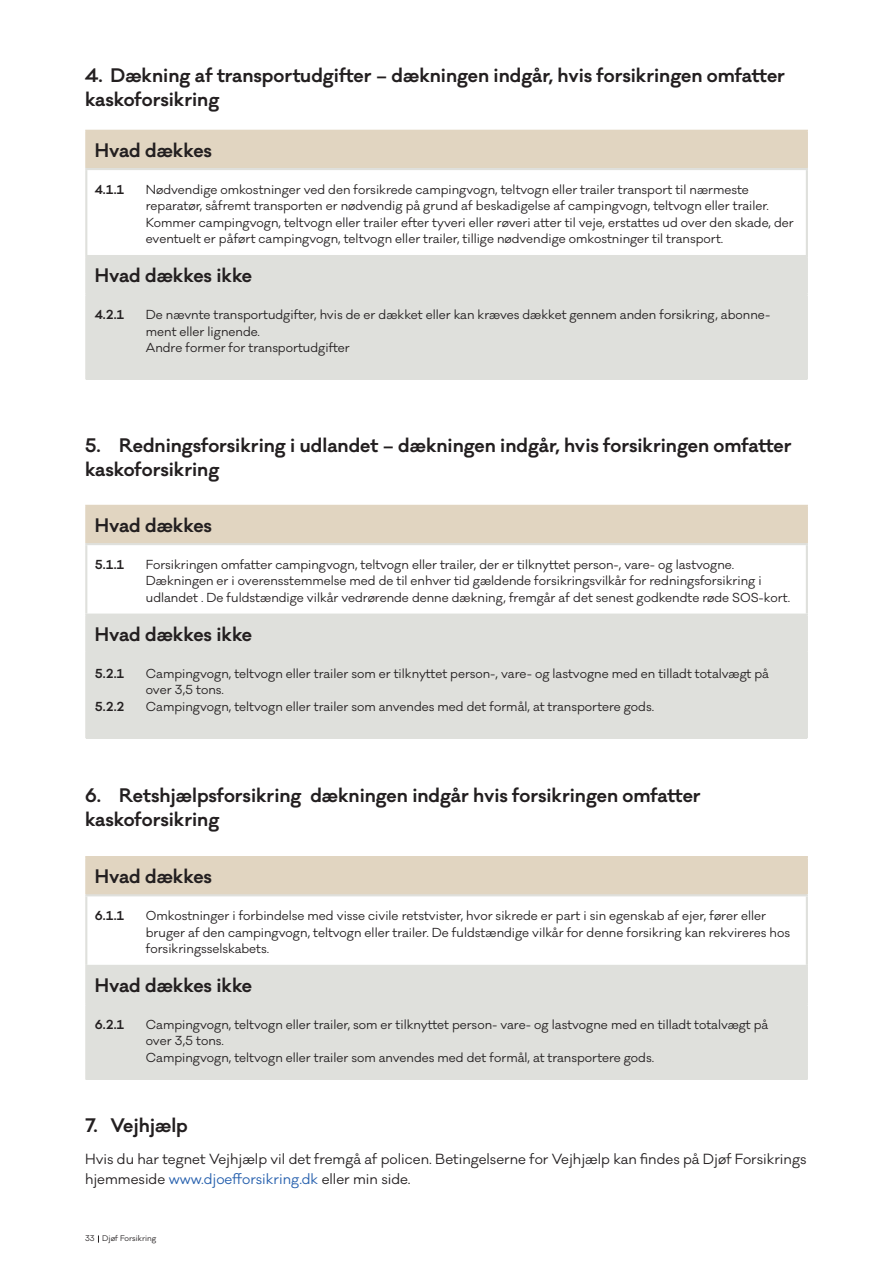
<style>
.page{position:relative;width:893px;height:1263px;background:#fff}
.page>*{position:absolute;margin:0;border:0;box-sizing:border-box;transform-origin:0 0}
.Afsnit_2_tal{font:600 18px/24px "Galano Classic";color:#231f20}
.Afsnit{font:600 18px/24px "Galano Classic";color:#231f20}
.t1{font:13.5px/19.5px "Galano Classic";color:#231f20}
.t2{font:12px/16.5px "Galano Classic";color:#231f20}
.t3{font:600 12px "Galano Classic";color:#231f20}
.t4{font:7.5px "Galano Classic";color:#231f20}
.s1{color:#255fad}
</style>
<div class="page">
<div style="left:86px;top:131px;width:721px;height:38px;background:#e1d5c1"></div>
<div style="left:86px;top:256px;width:721px;height:38px;background:#dfe0dc"></div>
<div style="left:86px;top:294px;width:721px;height:85px;background:#dfe0dc"></div>
<hr style="left:85px;top:132px;width:2px;height:36px;background:#e1d5c1">
<hr style="left:85px;top:257px;width:2px;height:36px;background:#dfe0dc">
<hr style="left:85px;top:130px;width:723px;height:2px;background:#e1d5c1">
<hr style="left:806px;top:132px;width:2px;height:36px;background:#e1d5c1">
<hr style="left:806px;top:257px;width:2px;height:36px;background:#dfe0dc">
<hr style="left:85px;top:168px;width:723px;height:2px;background:#dfe0dc">
<hr style="left:85px;top:170px;width:2px;height:85px;background:#dfe0dc">
<hr style="left:806px;top:170px;width:2px;height:85px;background:#dfe0dc">
<hr style="left:85px;top:255px;width:723px;height:2px;background:#dfe0dc">
<hr style="left:85px;top:293px;width:723px;height:2px;background:#dfe0dc">
<hr style="left:85px;top:295px;width:2px;height:84px;background:#dfe0dc">
<hr style="left:806px;top:295px;width:2px;height:84px;background:#dfe0dc">
<div style="left:86px;top:506px;width:721px;height:38px;background:#e1d5c1"></div>
<div style="left:86px;top:615px;width:721px;height:38px;background:#dfe0dc"></div>
<div style="left:86px;top:653px;width:721px;height:85px;background:#dfe0dc"></div>
<hr style="left:85px;top:507px;width:2px;height:36px;background:#e1d5c1">
<hr style="left:85px;top:616px;width:2px;height:36px;background:#dfe0dc">
<hr style="left:85px;top:505px;width:723px;height:2px;background:#e1d5c1">
<hr style="left:806px;top:507px;width:2px;height:36px;background:#e1d5c1">
<hr style="left:806px;top:616px;width:2px;height:36px;background:#dfe0dc">
<hr style="left:85px;top:543px;width:723px;height:2px;background:#dfe0dc">
<hr style="left:85px;top:545px;width:2px;height:68px;background:#dfe0dc">
<hr style="left:806px;top:545px;width:2px;height:68px;background:#dfe0dc">
<hr style="left:85px;top:613px;width:723px;height:3px;background:#dfe0dc">
<hr style="left:85px;top:652px;width:723px;height:2px;background:#dfe0dc">
<hr style="left:85px;top:654px;width:2px;height:84px;background:#dfe0dc">
<hr style="left:806px;top:654px;width:2px;height:84px;background:#dfe0dc">
<div style="left:86px;top:857px;width:721px;height:38px;background:#e1d5c1"></div>
<div style="left:86px;top:966px;width:721px;height:38px;background:#dfe0dc"></div>
<div style="left:86px;top:1004px;width:721px;height:76px;background:#dfe0dc"></div>
<hr style="left:85px;top:858px;width:2px;height:36px;background:#e1d5c1">
<hr style="left:85px;top:967px;width:2px;height:36px;background:#dfe0dc">
<hr style="left:85px;top:856px;width:723px;height:2px;background:#e1d5c1">
<hr style="left:806px;top:858px;width:2px;height:36px;background:#e1d5c1">
<hr style="left:806px;top:967px;width:2px;height:36px;background:#dfe0dc">
<hr style="left:85px;top:894px;width:723px;height:2px;background:#dfe0dc">
<hr style="left:85px;top:896px;width:2px;height:69px;background:#dfe0dc">
<hr style="left:806px;top:896px;width:2px;height:69px;background:#dfe0dc">
<hr style="left:85px;top:965px;width:723px;height:2px;background:#dfe0dc">
<hr style="left:85px;top:1003px;width:723px;height:2px;background:#dfe0dc">
<hr style="left:85px;top:1005px;width:2px;height:75px;background:#dfe0dc">
<hr style="left:806px;top:1005px;width:2px;height:75px;background:#dfe0dc">
<p class="Afsnit" style="left:85px;top:63px;width:701px">4. Dækning af transportudgifter – dækningen indgår, hvis forsikringen omfatter kaskoforsikring</p>
<p class="Afsnit_2_tal" style="left:95px;top:138px;width:119px">Hvad dækkes</p>
<p class="t3" style="left:95px;top:181px;width:31px">4.1.1</p>
<p class="t2" style="left:146px;top:181px;width:649px">Nødvendige omkostninger ved den forsikrede campingvogn, teltvogn eller trailer transport til nærmeste reparatør, såfremt transporten er nødvendig på grund af beskadigelse af campingvogn, teltvogn eller trailer.<br>Kommer campingvogn, teltvogn eller trailer efter tyveri eller røveri atter til veje, erstattes ud over den skade, der eventuelt er påført campingvogn, teltvogn eller trailer, tillige nødvendige omkostninger til transport.</p>
<p class="Afsnit_2_tal" style="left:95px;top:264px;width:159px">Hvad dækkes ikke</p>
<p class="t3" style="left:95px;top:307px;width:31px">4.2.1</p>
<p class="t2" style="left:146px;top:307px;width:626px">De nævnte transportudgifter, hvis de er dækket eller kan kræves dækket gennem anden forsikring, abonne&shy;ment eller lignende.<br>Andre former for transportudgifter</p>
<p class="Afsnit_2_tal" style="left:85px;top:434px;width:708px">5. Redningsforsikring i udlandet – dækningen indgår, hvis forsikringen omfatter kaskoforsikring</p>
<p class="Afsnit_2_tal" style="left:95px;top:513px;width:119px">Hvad dækkes</p>
<p class="t3" style="left:95px;top:556px;width:31px">5.1.1</p>
<p class="t2" style="left:146px;top:556px;width:590px">Forsikringen omfatter campingvogn, teltvogn eller trailer, der er tilknyttet person-, vare- og lastvogne.</p>
<p class="t2" style="left:146px;top:573px;width:646px">Dækningen er i overensstemmelse med de til enhver tid gældende forsikringsvilkår for redningsforsikring i udlandet . De fuldstændige vilkår vedrørende denne dækning, fremgår af det senest godkendte røde SOS-kort.</p>
<p class="Afsnit_2_tal" style="left:95px;top:622px;width:159px">Hvad dækkes ikke</p>
<p class="t3" style="left:95px;top:665px;width:31px">5.2.1</p>
<p class="t2" style="left:146px;top:665px;width:625px">Campingvogn, teltvogn eller trailer som er tilknyttet person-, vare- og lastvogne med en tilladt totalvægt på over 3,5 tons.</p>
<p class="t3" style="left:95px;top:698px;width:31px">5.2.2</p>
<p class="t2" style="left:146px;top:698px;width:510px">Campingvogn, teltvogn eller trailer som anvendes med det formål, at transportere gods.</p>
<p class="Afsnit_2_tal" style="left:85px;top:783px;width:617px">6. Retshjælpsforsikring dækningen indgår hvis forsikringen omfatter kaskoforsikring</p>
<p class="Afsnit_2_tal" style="left:95px;top:864px;width:119px">Hvad dækkes</p>
<p class="t3" style="left:95px;top:908px;width:31px">6.1.1</p>
<p class="t2" style="left:146px;top:907px;width:646px">Omkostninger i forbindelse med visse civile retstvister, hvor sikrede er part i sin egenskab af ejer, fører eller bruger af den campingvogn, teltvogn eller trailer. De fuldstændige vilkår for denne forsikring kan rekvireres hos forsikringsselskabets.</p>
<p class="Afsnit_2_tal" style="left:95px;top:973px;width:159px">Hvad dækkes ikke</p>
<p class="t3" style="left:95px;top:1016px;width:31px">6.2.1</p>
<p class="t2" style="left:146px;top:1016px;width:624px">Campingvogn, teltvogn eller trailer, som er tilknyttet person- vare- og lastvogne med en tilladt totalvægt på over 3,5 tons.</p>
<p class="t2" style="left:146px;top:1049px;width:510px">Campingvogn, teltvogn eller trailer som anvendes med det formål, at transportere gods.</p>
<p class="Afsnit" style="left:85px;top:1113px;width:104px">7. Vejhjælp</p>
<p class="t1" style="left:85px;top:1150px;width:723px">Hvis du har tegnet Vejhjælp vil det fremgå af policen. Betingelserne for Vejhjælp kan findes på Djøf Forsikrings hjemmeside <span class="s1">www.djoefforsikring.dk</span> eller min side.</p>
<p class="t4" style="left:85px;top:1233px;width:73px">33 Djøf Forsikring</p>
</div>
